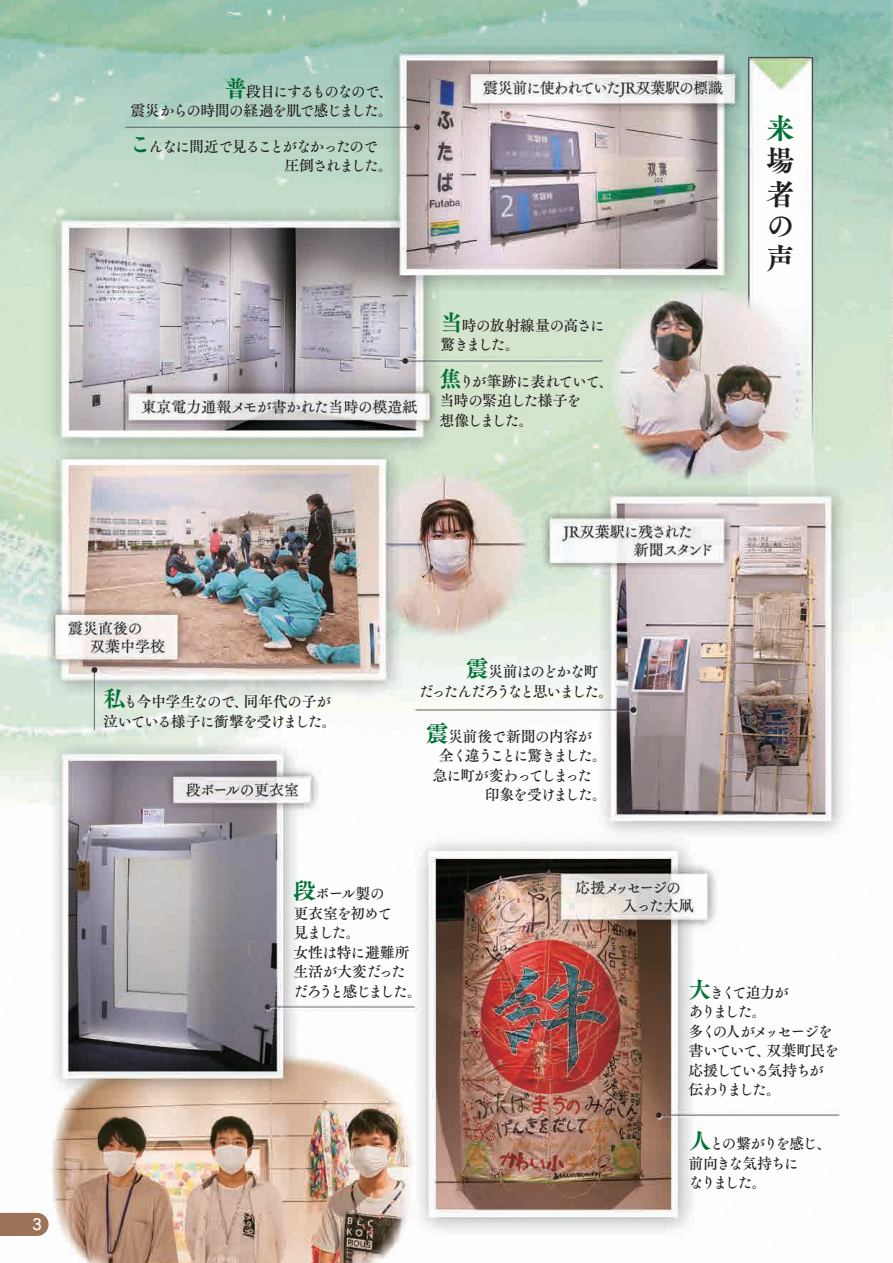
<style>
.page{position:relative;width:893px;height:1263px;background:#fff}
.page>*{position:absolute;margin:0;border:0;box-sizing:border-box;transform-origin:0 0}
.t1{font:28.5px/34.2px "Tsuku A Old Min Pr 6 E";color:#231f20}
.t2{font:28.5px "Tsuku A Old Min Pr 6 E";color:#007236}
.t3{font:15px/19.5px "Tsuku A Old Min Pr 6 D";letter-spacing:-.1em;color:#231f20;text-align:right}
.t4{font:15px/19.5px "Tsuku A Old Min Pr 6 D";letter-spacing:-.12em;color:#231f20}
.t5{font:15px/19.5px "Tsuku A Old Min Pr 6 D";letter-spacing:-.07em;color:#231f20}
.t6{font:15px/19.5px "Tsuku A Old Min Pr 6 D";letter-spacing:-.06em;color:#231f20}
.t7{font:15px/19.5px "Tsuku A Old Min Pr 6 D";letter-spacing:-.13em;color:#231f20}
.t8{font:15px/19.5px "Tsuku A Old Min Pr 6 D";letter-spacing:-.08em;color:#231f20}
.t9{font:15px "Seurat Pro DB";color:#fff}
.s1{font-family:"Tsuku A Old Min Pr 6 E";font-size:22.5px;color:#007236}
</style>
<div class="page">
<img style="left:0;top:0;width:893px;height:1263px">
<svg style="left:0;top:1213px;width:49px;height:23px"></svg>
<p class="t3" style="left:130px;top:81px;width:264px"><span class="s1">普</span>段目にするものなので、<br>震災からの時間の経過を肌で感じました。</p>
<p class="t3" style="left:129px;top:136px;width:266px"><span class="s1">こ</span>んなに間近で見ることがなかったので　</p>
<p class="t3" style="left:285px;top:155px;width:110px">圧倒されました。</p>
<p class="t8" style="left:440px;top:315px;width:166px"><span class="s1">当</span>時の放射線量の高さに驚きました。</p>
<p class="t6" style="left:439px;top:371px;width:175px"><span class="s1">焦</span>りが筆跡に表れていて、当時の緊迫した様子を<br>想像しました。</p>
<h1 class="t2" style="left:766px;top:112px;width:29px">来</h1>
<h1 class="t1" style="left:766px;top:144px;width:29px">場者</h1>
<h1 class="t1" style="left:766px;top:210px;width:28px;line-height:32.8px">の声</h1>
<p class="t5" style="left:103px;top:691px;width:235px"><span class="s1">私</span>も今中学生なので、同年代の子が泣いている様子に衝撃を受けました。</p>
<p class="t3" style="left:419px;top:661px;width:196px"><span class="s1">震</span>災前はのどかな町　<br>だったんだろうなと思いました。</p>
<p class="t3" style="left:426px;top:726px;width:183px"><span class="s1">震</span>災前後で新聞の内容が　全く違うことに驚きました。急に町が変わってしまった　印象を受けました。</p>
<p class="t3" style="left:293px;top:883px;width:130px;text-align:left"><span class="s1">段</span>ボール製の<br>更衣室を初めて<br>見ました。<br>女性は特に避難所生活が大変だっただろうと感じました。</p>
<p class="t9" style="left:32px;top:1214px;width:11px">3</p>
<p class="t4" style="left:689px;top:982px;width:152px"><span class="s1">大</span>きくて迫力が<br>ありました。<br>多くの人がメッセージを書いていて、双葉町民を応援している気持ちが伝わりました。</p>
<p class="t7" style="left:689px;top:1133px;width:144px"><span class="s1">人</span>との繋がりを感じ、前向きな気持ちに<br>なりました。</p>
</div>
